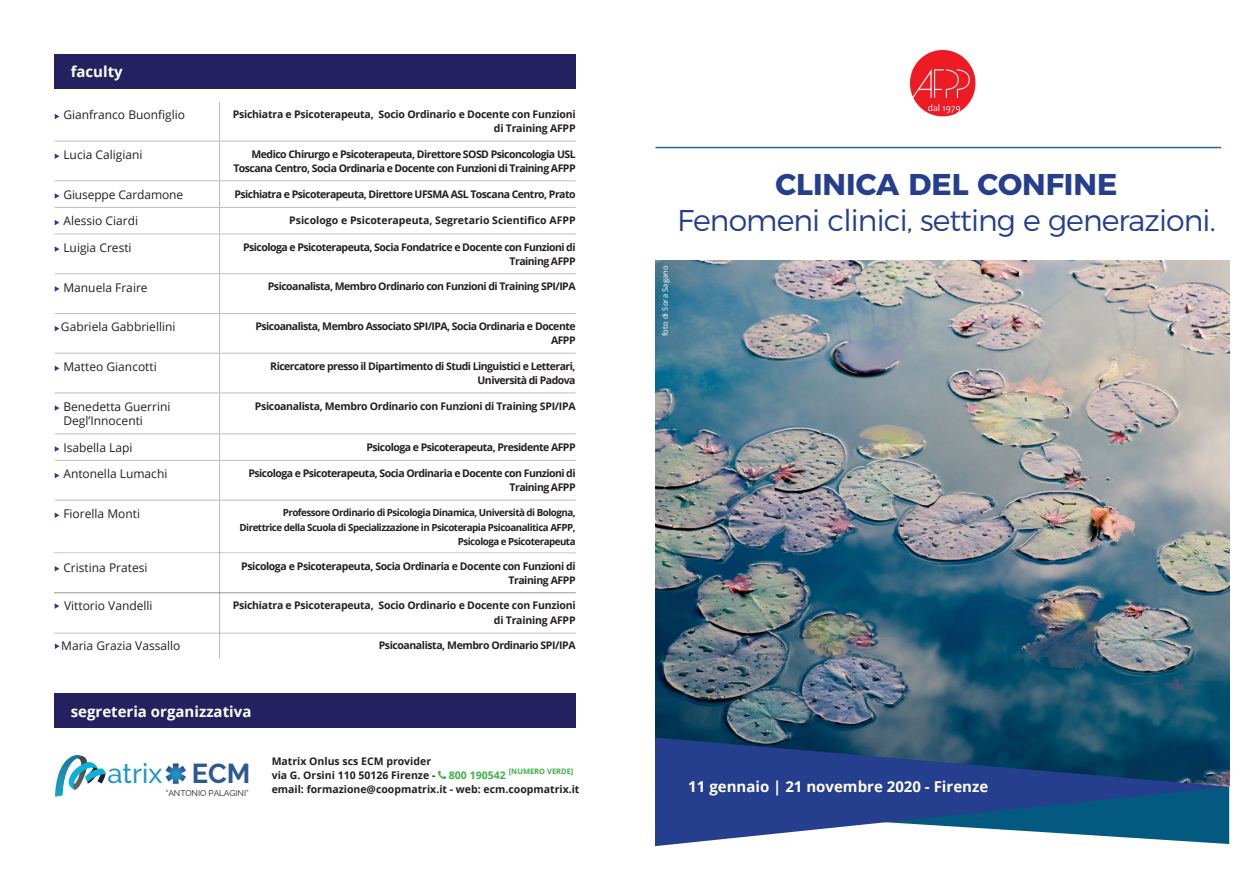
<style>
.page{position:relative;width:1259px;height:893px;background:#fff}
.page>*{position:absolute;margin:0;border:0;box-sizing:border-box;transform-origin:0 0}
.t1{font:300 30px "Montserrat";letter-spacing:-.03em;color:#253f8e}
.t2{font:700 30px "Montserrat";color:#253f8e}
.t3{font:500 27.3px "Raleway";color:#2496c7}
.Level_3_Headings{font:700 15px "Open Sans";color:#fff}
.Level_2_Headings{font:700 15px "Open Sans";color:#fff}
.Body___Table_Bullets{font:12px/14.2px "Open Sans";color:#231f20}
.Table_Right_Column_E{font:700 10.5px/14.2px "Open Sans";letter-spacing:-.05em;color:#231f20;text-align:right}
.Table_Right_Column_E-2{font:700 10.5px/14.2px "Open Sans";letter-spacing:-.02em;color:#231f20;text-align:right}
.Level_3_Headings-2{font:700 10.5px "Open Sans";color:#231f20}
.Table_Right_Column_E-3{font:700 10.5px "Open Sans";letter-spacing:-.03em;color:#231f20}
.Table_Right_Column_E-4{font:700 10.5px "Open Sans";color:#231f20}
.Table_Right_Column_E-5{font:700 9.75px/14.2px "Open Sans";letter-spacing:-.05em;color:#231f20;text-align:right}
.t4{font:8.4px "Raleway";color:#1c1c1c}
.Level_3_Headings-3{font:700 7.5px "Open Sans";color:#40ae49}
.Table_Right_Column_E-6{font:7.5px "Open Sans";letter-spacing:.02em;color:#fff}
.s1{font-style:inherit}
.s2{font-weight:700;color:#2b5994}
.s3{font-size:10.5px}
</style>
<div class="page">
<img style="left:655px;top:260px;width:574px;height:478px">
<div style="left:54px;top:694px;width:521px;height:34px;background:#252161"></div>
<img style="left:166px;top:763px;width:20px;height:21px">
<svg style="left:55px;top:755px;width:51px;height:42px"></svg>
<svg style="left:655px;top:738px;width:574px;height:108px;background:#345a8e"></svg>
<hr style="left:655px;top:147px;width:566px;height:1px;background:#2c6299">
<hr style="left:219px;top:102px;width:1px;height:39px;background:#bcbdc0">
<hr style="left:219px;top:141px;width:1px;height:39px;background:#bcbdc0">
<svg style="left:219px;top:181px;width:1px;height:53px"></svg>
<hr style="left:219px;top:234px;width:1px;height:39px;background:#bcbdc0">
<hr style="left:219px;top:274px;width:1px;height:39px;background:#bcbdc0">
<hr style="left:219px;top:314px;width:1px;height:39px;background:#bcbdc0">
<hr style="left:219px;top:354px;width:1px;height:39px;background:#bcbdc0">
<hr style="left:219px;top:393px;width:1px;height:40px;background:#bcbdc0">
<svg style="left:219px;top:434px;width:1px;height:26px"></svg>
<hr style="left:219px;top:461px;width:1px;height:39px;background:#bcbdc0">
<hr style="left:219px;top:500px;width:1px;height:54px;background:#bcbdc0">
<hr style="left:219px;top:554px;width:1px;height:39px;background:#bcbdc0">
<hr style="left:219px;top:592px;width:1px;height:40px;background:#bcbdc0">
<svg style="left:219px;top:632px;width:1px;height:27px"></svg>
<hr style="left:55px;top:141px;width:164px;height:1px;background:#bcbdc0">
<hr style="left:219px;top:141px;width:356px;height:1px;background:#bcbdc0">
<hr style="left:55px;top:180px;width:164px;height:1px;background:#bcbdc0">
<hr style="left:219px;top:180px;width:356px;height:1px;background:#bcbdc0">
<hr style="left:55px;top:207px;width:164px;height:1px;background:#bcbdc0">
<hr style="left:219px;top:207px;width:356px;height:1px;background:#bcbdc0">
<hr style="left:55px;top:234px;width:164px;height:1px;background:#bcbdc0">
<hr style="left:219px;top:234px;width:356px;height:1px;background:#bcbdc0">
<hr style="left:55px;top:273px;width:164px;height:1px;background:#bcbdc0">
<hr style="left:219px;top:273px;width:356px;height:1px;background:#bcbdc0">
<hr style="left:55px;top:313px;width:164px;height:1px;background:#bcbdc0">
<hr style="left:219px;top:313px;width:356px;height:1px;background:#bcbdc0">
<hr style="left:55px;top:353px;width:164px;height:1px;background:#bcbdc0">
<hr style="left:219px;top:353px;width:356px;height:1px;background:#bcbdc0">
<hr style="left:55px;top:393px;width:164px;height:1px;background:#bcbdc0">
<hr style="left:219px;top:393px;width:356px;height:1px;background:#bcbdc0">
<hr style="left:55px;top:433px;width:164px;height:1px;background:#bcbdc0">
<hr style="left:219px;top:433px;width:356px;height:1px;background:#bcbdc0">
<hr style="left:55px;top:460px;width:164px;height:1px;background:#bcbdc0">
<hr style="left:219px;top:460px;width:356px;height:1px;background:#bcbdc0">
<hr style="left:55px;top:500px;width:164px;height:1px;background:#bcbdc0">
<hr style="left:219px;top:500px;width:356px;height:1px;background:#bcbdc0">
<svg style="left:55px;top:114px;width:4px;height:5px"></svg>
<svg style="left:55px;top:153px;width:4px;height:6px"></svg>
<svg style="left:55px;top:193px;width:4px;height:6px"></svg>
<svg style="left:55px;top:220px;width:4px;height:5px"></svg>
<svg style="left:55px;top:246px;width:4px;height:6px"></svg>
<svg style="left:55px;top:286px;width:4px;height:6px"></svg>
<svg style="left:55px;top:326px;width:4px;height:5px"></svg>
<svg style="left:55px;top:366px;width:4px;height:5px"></svg>
<svg style="left:55px;top:405px;width:4px;height:6px"></svg>
<svg style="left:55px;top:446px;width:4px;height:6px"></svg>
<svg style="left:55px;top:473px;width:4px;height:5px"></svg>
<svg style="left:55px;top:513px;width:4px;height:5px"></svg>
<svg style="left:55px;top:566px;width:4px;height:5px"></svg>
<div style="left:54px;top:54px;width:521px;height:34px;background:#252161"></div>
<hr style="left:54px;top:552px;width:522px;height:1px;background:#231f20">
<hr style="left:54px;top:592px;width:522px;height:1px;background:#231f20">
<hr style="left:54px;top:633px;width:522px;height:1px;background:#231f20">
<img style="left:910px;top:50px;width:66px;height:67px">
<svg style="left:55px;top:643px;width:5px;height:6px"></svg>
<svg style="left:55px;top:603px;width:4px;height:6px"></svg>
<p class="Level_2_Headings" style="left:71px;top:61px;width:54px">faculty</p>
<p class="Body___Table_Bullets" style="left:63px;top:107px;width:123px">Gianfranco Buonfiglio</p>
<p class="Table_Right_Column_E-2" style="left:233px;top:107px;width:344px">Psichiatra e Psicoterapeuta, Socio Ordinario e Docente con Funzioni di Training AFPP</p>
<p class="Body___Table_Bullets" style="left:63px;top:147px;width:81px">Lucia Caligiani</p>
<p class="Table_Right_Column_E" style="left:233px;top:147px;width:344px">Medico Chirurgo e Psicoterapeuta, Direttore SOSD Psiconcologia USL<br>Toscana Centro, Socia Ordinaria e Docente con Funzioni di Training AFPP</p>
<p class="Body___Table_Bullets" style="left:63px;top:187px;width:121px">Giuseppe Cardamone</p>
<p class="Table_Right_Column_E" style="left:234px;top:186px;width:343px">Psichiatra e Psicoterapeuta, Direttore UFSMA ASL Toscana Centro, Prato</p>
<p class="Body___Table_Bullets" style="left:63px;top:213px;width:76px">Alessio Ciardi</p>
<p class="Table_Right_Column_E-4" style="left:289px;top:213px;width:288px">Psicologo e Psicoterapeuta, Segretario Scientifico AFPP</p>
<p class="Body___Table_Bullets" style="left:63px;top:240px;width:70px">Luigia Cresti</p>
<p class="Table_Right_Column_E" style="left:243px;top:240px;width:334px">Psicologa e Psicoterapeuta, Socia Fondatrice e Docente con Funzioni di<br>Training AFPP</p>
<p class="Body___Table_Bullets" style="left:63px;top:280px;width:86px">Manuela Fraire</p>
<p class="Table_Right_Column_E" style="left:268px;top:279px;width:309px"><span class="s1">Psicoanalista</span>, Membro Ordinario con Funzioni di Training SPI/IPA</p>
<p class="Body___Table_Bullets" style="left:61px;top:320px;width:116px">Gabriela Gabbriellini</p>
<p class="Table_Right_Column_E" style="left:255px;top:319px;width:322px"><span class="s1">Psicoanalista</span>, Membro Associato SPI/IPA, Socia Ordinaria e Docente<br>AFPP</p>
<p class="Body___Table_Bullets" style="left:63px;top:359px;width:95px">Matteo Giancotti</p>
<p class="Table_Right_Column_E" style="left:270px;top:359px;width:307px">Ricercatore presso il Dipartimento di Studi Linguistici e Letterari,<br>Università di Padova</p>
<p class="Body___Table_Bullets" style="left:63px;top:399px;width:109px">Benedetta Guerrini<br>Degl’Innocenti</p>
<p class="Table_Right_Column_E-3" style="left:255px;top:398px;width:322px">Psicoanalista, Membro Ordinario con Funzioni di Training SPI/IPA</p>
<p class="Body___Table_Bullets" style="left:63px;top:440px;width:70px">Isabella Lapi</p>
<p class="Table_Right_Column_E" style="left:366px;top:439px;width:211px">Psicologa e Psicoterapeuta, Presidente AFPP</p>
<p class="Body___Table_Bullets" style="left:63px;top:466px;width:105px">Antonella Lumachi</p>
<p class="Table_Right_Column_E" style="left:248px;top:466px;width:329px">Psicologa e Psicoterapeuta, Socia Ordinaria e Docente con Funzioni di<br>Training AFPP</p>
<p class="Body___Table_Bullets" style="left:63px;top:506px;width:78px">Fiorella Monti</p>
<p class="Table_Right_Column_E-5" style="left:239px;top:505px;width:337px">Professore Ordinario di Psicologia Dinamica, Università di Bologna,<br>Direttrice della Scuola di Specializzazione in Psicoterapia Psicoanalitica AFPP,<br>Psicologa e Psicoterapeuta</p>
<p class="Body___Table_Bullets" style="left:63px;top:560px;width:86px">Cristina Pratesi</p>
<p class="Table_Right_Column_E" style="left:241px;top:559px;width:336px;line-height:13.5px">Psicologa e Psicoterapeuta, Socia Ordinaria e Docente con Funzioni di<br>Training AFPP</p>
<p class="Body___Table_Bullets" style="left:64px;top:599px;width:90px">Vittorio Vandelli</p>
<p class="Table_Right_Column_E-2" style="left:233px;top:598px;width:344px">Psichiatra e Psicoterapeuta, Socio Ordinario e Docente con Funzioni di Training AFPP</p>
<p class="Body___Table_Bullets" style="left:61px;top:638px;width:121px">Maria Grazia Vassallo</p>
<p class="Table_Right_Column_E" style="left:379px;top:638px;width:198px"><span class="s1">Psicoanalista</span>, Membro Ordinario SPI/IPA</p>
<p class="Level_2_Headings" style="left:71px;top:701px;width:182px">segreteria organizzativa</p>
<h2 class="t3" style="left:107px;top:758px;width:144px">atrix <span class="s2">ECM</span></h2>
<p class="t4" style="left:166px;top:788px;width:85px">“ANTONIO PALAGINI”</p>
<p class="Level_3_Headings-2" style="left:272px;top:753px;width:161px">Matrix Onlus scs ECM provider</p>
<p class="Level_3_Headings-2" style="left:272px;top:768px;width:165px">via G. Orsini 110 50126 Firenze -</p>
<p class="Level_3_Headings-3" style="left:449px;top:766px;width:126px"><span class="s3">800 190542</span> [NUMERO VERDE]</p>
<p class="Level_3_Headings-2" style="left:272px;top:782px;width:309px">email: formazione@coopmatrix.it - web: ecm.coopmatrix.it</p>
<p class="t2" style="left:775px;top:160px;width:343px">CLINICA DEL CONFINE</p>
<p class="t1" style="left:677px;top:197px;width:540px">Fenomeni clinici, setting e generazioni.</p>
<p class="Table_Right_Column_E-6" style="left:660px;top:336px;width:72px;rotate:-90deg">foto di Sora Sagano</p>
<p class="Level_3_Headings" style="left:688px;top:776px;width:301px">11 gennaio | 21 novembre 2020 - Firenze</p>
</div>
